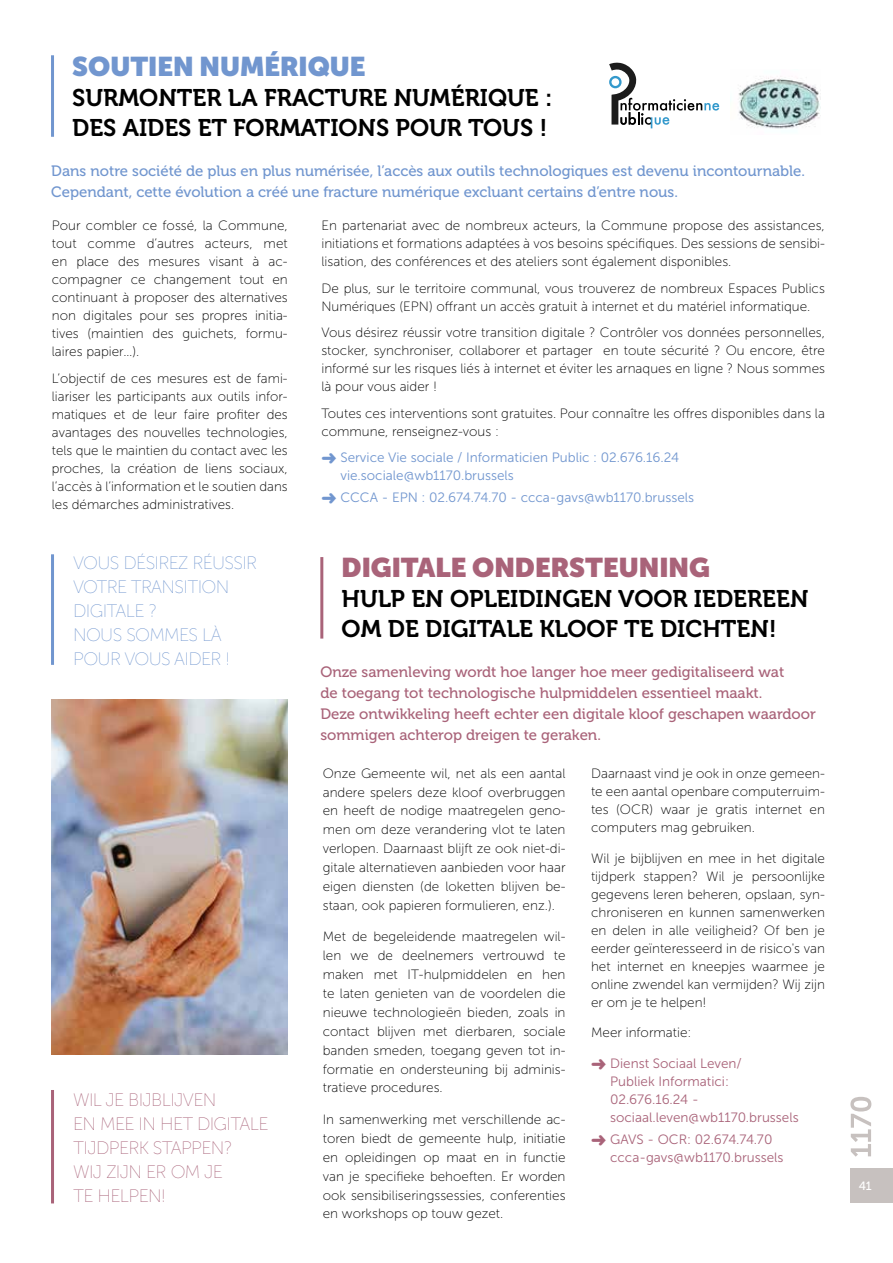
<style>
.page{position:relative;width:893px;height:1263px;background:#fff}
.page>*{position:absolute;margin:0;border:0;box-sizing:border-box;transform-origin:0 0}
.t1{font:900 27px "Museo Sans Display";color:#a96379}
.t2{font:900 27px "Museo Sans Display";color:#7196cf}
.t3{font:24px/30px "Museo 700";color:#000}
.t4{font:300 18px/24px "Museo Sans Display";color:#a96379}
.t5{font:300 18px/24px "Museo Sans Display";color:#7196cf}
.t6{font:15px/21px "Museo 500";color:#a96379}
.t7{font:15px/21px "Museo 500";color:#7196cf}
.t8{font:13.5px/18px "Museo Sans 100";color:#000;text-align:justify}
.t9{font:13.5px/18px "Museo Sans 300";color:#a96379}
.t10{font:13.5px/18px "Museo Sans 300";color:#7196cf}
.t11{font:12px "Museo Sans 500";color:#fff}
</style>
<div class="page">
<div style="left:850px;top:1168px;width:43px;height:34px;background:#c7c1bf"></div>
<svg style="left:850px;top:1097px;width:21px;height:60px"></svg>
<hr style="left:51px;top:55px;width:3px;height:82px;background:#7196cf">
<hr style="left:320px;top:557px;width:3px;height:82px;background:#a96379">
<img style="left:51px;top:699px;width:237px;height:355px">
<svg style="left:609px;top:62px;width:110px;height:66px"></svg>
<img style="left:738px;top:78px;width:83px;height:51px">
<hr style="left:51px;top:554px;width:3px;height:111px;background:#7196cf">
<hr style="left:51px;top:1090px;width:3px;height:113px;background:#a96379">
<h1 class="t2" style="left:72px;top:50px;width:295px">SOUTIEN NUMÉRIQUE</h1>
<h2 class="t3" style="left:72px;top:83px;width:482px">SURMONTER LA FRACTURE NUMÉRIQUE :<br>DES AIDES ET FORMATIONS POUR TOUS !</h2>
<p class="t7" style="left:51px;top:160px;width:755px">Dans notre société de plus en plus numérisée, l’accès aux outils technologiques est devenu incontournable.<br>Cependant, cette évolution a créé une fracture numérique excluant certains d’entre nous.</p>
<p class="t8" style="left:52px;top:217px;width:237px">Pour combler ce fossé, la Commune, tout comme d’autres acteurs, met en place des mesures visant à ac&shy;compagner ce changement tout en continuant à proposer des alternatives non digitales pour ses propres initia&shy;tives (maintien des guichets, formu&shy;laires papier…).</p>
<p class="t8" style="left:52px;top:369px;width:237px">L’objectif de ces mesures est de fami&shy;liariser les participants aux outils infor&shy;matiques et de leur faire profiter des avantages des nouvelles technologies, tels que le maintien du contact avec les proches, la création de liens sociaux, l’accès à l’information et le soutien dans les démarches administratives.</p>
<p class="t8" style="left:321px;top:217px;width:505px">En partenariat avec de nombreux acteurs, la Commune propose des assistances, initiations et formations adaptées à vos besoins spécifiques. Des sessions de sensibi&shy;lisation, des conférences et des ateliers sont également disponibles.</p>
<p class="t8" style="left:321px;top:279px;width:505px">De plus, sur le territoire communal, vous trouverez de nombreux Espaces Publics<br>Numériques (EPN) offrant un accès gratuit à internet et du matériel informatique.</p>
<p class="t8" style="left:321px;top:324px;width:505px">Vous désirez réussir votre transition digitale ? Contrôler vos données personnelles, stocker, synchroniser, collaborer et partager en toute sécurité ? Ou encore, être informé sur les risques liés à internet et éviter les arnaques en ligne ? Nous sommes là pour vous aider !</p>
<p class="t8" style="left:321px;top:404px;width:505px">Toutes ces interventions sont gratuites. Pour connaître les offres disponibles dans la commune, renseignez-vous :</p>
<p class="t10" style="left:340px;top:449px;width:340px;text-indent:-19px">➜ Service Vie sociale / Informaticien Public : 02.676.16.24 vie.sociale@wb1170.brussels</p>
<p class="t10" style="left:321px;top:489px;width:374px">➜ CCCA - EPN : 02.674.74.70 - ccca-gavs@wb1170.brussels</p>
<h3 class="t5" style="left:73px;top:551px;width:185px">VOUS DÉSIREZ RÉUSSIR<br>VOTRE TRANSITION<br>DIGITALE ?<br>NOUS SOMMES LÀ<br>POUR VOUS AIDER !</h3>
<h3 class="t4" style="left:73px;top:1088px;width:196px">WIL JE BIJBLIJVEN<br>EN MEE IN HET DIGITALE<br>TIJDPERK STAPPEN?<br>WIJ ZIJN ER OM JE<br>TE HELPEN!</h3>
<h1 class="t1" style="left:342px;top:552px;width:370px">DIGITALE ONDERSTEUNING</h1>
<h2 class="t3" style="left:342px;top:584px;width:468px">HULP EN OPLEIDINGEN VOOR IEDEREEN<br>OM DE DIGITALE KLOOF TE DICHTEN!</h2>
<p class="t6" style="left:320px;top:662px;width:497px">Onze samenleving wordt hoe langer hoe meer gedigitaliseerd wat<br>de toegang tot technologische hulpmiddelen essentieel maakt.<br>Deze ontwikkeling heeft echter een digitale kloof geschapen waardoor sommigen achterop dreigen te geraken.</p>
<p class="t8" style="left:323px;top:764px;width:244px;line-height:18.9px">Onze Gemeente wil, net als een aantal andere spelers deze kloof overbruggen en heeft de nodige maatregelen geno&shy;men om deze verandering vlot te laten verlopen. Daarnaast blijft ze ook niet-di&shy;gitale alternatieven aanbieden voor haar eigen diensten (de loketten blijven be&shy;staan, ook papieren formulieren, enz.).</p>
<p class="t8" style="left:323px;top:927px;width:244px;line-height:18.9px">Met de begeleidende maatregelen wil&shy;len we de deelnemers vertrouwd te maken met IT-hulpmiddelen en hen te laten genieten van de voordelen die nieuwe technologieën bieden, zoals in contact blijven met dierbaren, sociale banden smeden, toegang geven tot in&shy;formatie en ondersteuning bij adminis&shy;tratieve procedures.</p>
<p class="t8" style="left:323px;top:1110px;width:244px;line-height:18.9px">In samenwerking met verschillende ac&shy;toren biedt de gemeente hulp, initiatie en opleidingen op maat en in functie van je specifieke behoeften. Er worden ook sensibiliseringssessies, conferenties en workshops op touw gezet.</p>
<p class="t8" style="left:591px;top:764px;width:235px">Daarnaast vind je ook in onze gemeen&shy;te een aantal openbare computerruim&shy;tes (OCR) waar je gratis internet en computers mag gebruiken.</p>
<p class="t8" style="left:591px;top:849px;width:235px">Wil je bijblijven en mee in het digitale tijdperk stappen? Wil je persoonlijke gegevens leren beheren, opslaan, syn&shy;chroniseren en kunnen samenwerken en delen in alle veiligheid? Of ben je eerder geïnteresseerd in de risico's van het internet en kneepjes waarmee je online zwendel kan vermijden? Wij zijn er om je te helpen!</p>
<p class="t8" style="left:591px;top:1024px;width:102px">Meer informatie:</p>
<p class="t9" style="left:610px;top:1054px;width:190px;text-indent:-19px">➜ Dienst Sociaal Leven/<br>Publiek Informatici:<br>02.676.16.24 - sociaal.leven@wb1170.brussels</p>
<p class="t9" style="left:610px;top:1131px;width:175px;text-indent:-19px">➜ GAVS - OCR: 02.674.74.70 ccca-gavs@wb1170.brussels</p>
<p class="t11" style="left:859px;top:1179px;width:15px">41</p>
</div>
